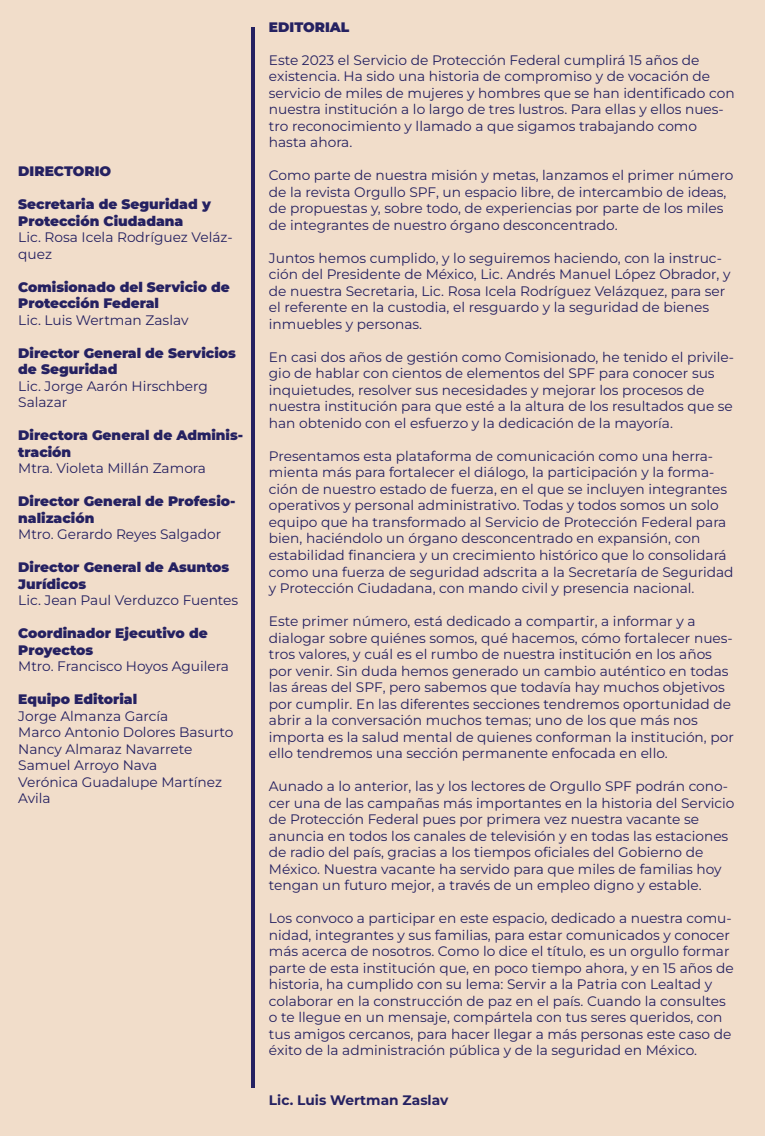
<style>
.page{position:relative;width:765px;height:1136px;background:#fff}
.page>*{position:absolute;margin:0;border:0;box-sizing:border-box;transform-origin:0 0}
.t1{font:13.75px/16.5px "Montserrat";color:#252161}
.t2{font:900 13.75px/16.5px "Montserrat";color:#252161}
.t3{font:700 13.75px "Montserrat";color:#252161}
</style>
<div class="page">
<div style="left:0;top:0;width:765px;height:1135px;background:#f1ddca"></div>
<hr style="left:252px;top:27px;width:3px;height:1061px;background:#252161">
<p class="t2" style="left:18px;top:163px;width:95px">DIRECTORIO</p>
<p class="t2" style="left:18px;top:196px;width:194px">Secretaria de Seguridad y<br>Protección Ciudadana</p>
<p class="t1" style="left:18px;top:229px;width:216px">Lic. Rosa Icela Rodríguez Veláz&shy;quez</p>
<p class="t2" style="left:18px;top:278px;width:213px">Comisionado del Servicio de<br>Protección Federal</p>
<p class="t1" style="left:18px;top:311px;width:172px">Lic. Luis Wertman Zaslav</p>
<p class="t2" style="left:18px;top:344px;width:219px">Director General de Servicios de Seguridad</p>
<p class="t1" style="left:18px;top:377px;width:191px">Lic. Jorge Aarón Hirschberg<br>Salazar</p>
<p class="t2" style="left:18px;top:427px;width:226px">Directora General de Adminis&shy;tración</p>
<p class="t1" style="left:18px;top:460px;width:189px">Mtra. Violeta Millán Zamora</p>
<p class="t2" style="left:18px;top:493px;width:219px">Director General de Profesio&shy;nalización</p>
<p class="t1" style="left:18px;top:526px;width:205px">Mtro. Gerardo Reyes Salgador</p>
<p class="t2" style="left:18px;top:559px;width:213px">Director General de Asuntos<br>Jurídicos</p>
<p class="t1" style="left:18px;top:592px;width:222px">Lic. Jean Paul Verduzco Fuentes</p>
<p class="t2" style="left:18px;top:625px;width:191px">Coordinador Ejecutivo de<br>Proyectos</p>
<p class="t1" style="left:18px;top:658px;width:212px">Mtro. Francisco Hoyos Aguilera</p>
<p class="t2" style="left:18px;top:691px;width:120px">Equipo Editorial</p>
<p class="t1" style="left:18px;top:707px;width:217px">Jorge Almanza García<br>Marco Antonio Dolores Basurto<br>Nancy Almaraz Navarrete<br>Samuel Arroyo Nava<br>Verónica Guadalupe Martínez<br>Avila</p>
<p class="t2" style="left:269px;top:18px;width:82px">EDITORIAL</p>
<p class="t1" style="left:269px;top:51px;width:467px">Este 2023 el Servicio de Protección Federal cumplirá 15 años de existencia. Ha sido una historia de compromiso y de vocación de servicio de miles de mujeres y hombres que se han identificado con nuestra institución a lo largo de tres lustros. Para ellas y ellos nues&shy;tro reconocimiento y llamado a que sigamos trabajando como hasta ahora.</p>
<p class="t1" style="left:269px;top:167px;width:466px">Como parte de nuestra misión y metas, lanzamos el primer número de la revista Orgullo SPF, un espacio libre, de intercambio de ideas, de propuestas y, sobre todo, de experiencias por parte de los miles de integrantes de nuestro órgano desconcentrado.</p>
<p class="t1" style="left:269px;top:249px;width:463px">Juntos hemos cumplido, y lo seguiremos haciendo, con la instruc&shy;ción del Presidente de México, Lic. Andrés Manuel López Obrador, y de nuestra Secretaria, Lic. Rosa Icela Rodríguez Velázquez, para ser el referente en la custodia, el resguardo y la seguridad de bienes inmuebles y personas.</p>
<p class="t1" style="left:269px;top:348px;width:467px">En casi dos años de gestión como Comisionado, he tenido el privile&shy;gio de hablar con cientos de elementos del SPF para conocer sus inquietudes, resolver sus necesidades y mejorar los procesos de nuestra institución para que esté a la altura de los resultados que se han obtenido con el esfuerzo y la dedicación de la mayoría.</p>
<p class="t1" style="left:269px;top:447px;width:466px">Presentamos esta plataforma de comunicación como una herra&shy;mienta más para fortalecer el diálogo, la participación y la forma&shy;ción de nuestro estado de fuerza, en el que se incluyen integrantes operativos y personal administrativo. Todas y todos somos un solo equipo que ha transformado al Servicio de Protección Federal para bien, haciéndolo un órgano desconcentrado en expansión, con estabilidad financiera y un crecimiento histórico que lo consolidará como una fuerza de seguridad adscrita a la Secretaría de Seguridad y Protección Ciudadana, con mando civil y presencia nacional.</p>
<p class="t1" style="left:269px;top:612px;width:466px">Este primer número, está dedicado a compartir, a informar y a dialogar sobre quiénes somos, qué hacemos, cómo fortalecer nues&shy;tros valores, y cuál es el rumbo de nuestra institución en los años por venir. Sin duda hemos generado un cambio auténtico en todas las áreas del SPF, pero sabemos que todavía hay muchos objetivos por cumplir. En las diferentes secciones tendremos oportunidad de abrir a la conversación muchos temas; uno de los que más nos importa es la salud mental de quienes conforman la institución, por ello tendremos una sección permanente enfocada en ello.</p>
<p class="t1" style="left:269px;top:777px;width:467px">Aunado a lo anterior, las y los lectores de Orgullo SPF podrán cono&shy;cer una de las campañas más importantes en la historia del Servicio de Protección Federal pues por primera vez nuestra vacante se anuncia en todos los canales de televisión y en todas las estaciones de radio del país, gracias a los tiempos oficiales del Gobierno de México. Nuestra vacante ha servido para que miles de familias hoy tengan un futuro mejor, a través de un empleo digno y estable.</p>
<p class="t1" style="left:269px;top:909px;width:466px">Los convoco a participar en este espacio, dedicado a nuestra comu&shy;nidad, integrantes y sus familias, para estar comunicados y conocer más acerca de nosotros. Como lo dice el título, es un orgullo formar parte de esta institución que, en poco tiempo ahora, y en 15 años de historia, ha cumplido con su lema: Servir a la Patria con Lealtad y colaborar en la construcción de paz en el país. Cuando la consultes o te llegue en un mensaje, compártela con tus seres queridos, con tus amigos cercanos, para hacer llegar a más personas este caso de éxito de la administración pública y de la seguridad en México.</p>
<p class="t3" style="left:269px;top:1090px;width:181px">Lic. Luis Wertman Zaslav</p>
</div>
